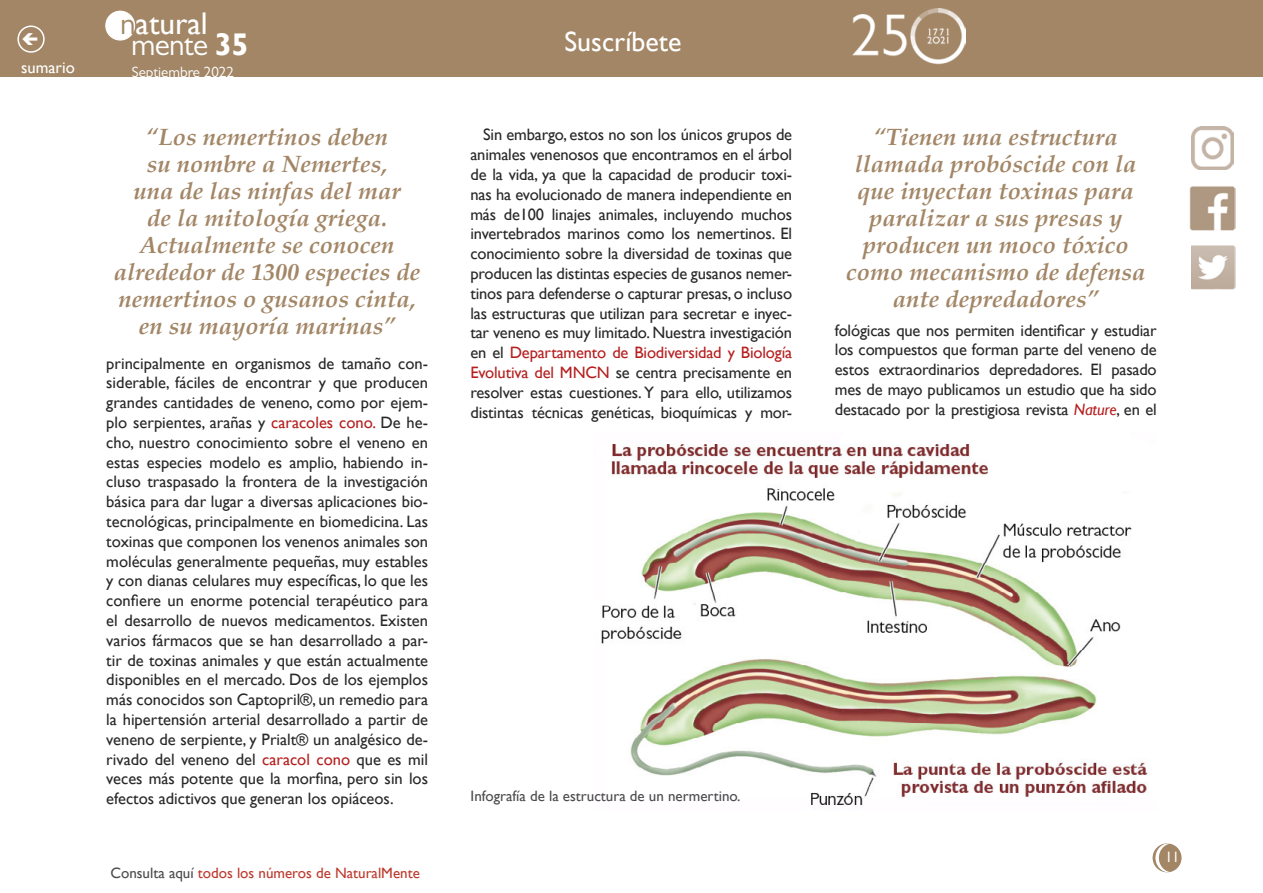
<style>
.page{position:relative;width:1263px;height:893px;background:#fff}
.page>*{position:absolute;margin:0;border:0;box-sizing:border-box;transform-origin:0 0}
.t1{font:31.35px "Gill Sans";color:#fff}
.t2{font:31.35px "Gill Sans MT Pro";letter-spacing:-.02em;color:#fff}
.t3{font:27.9px "Gill Sans";color:#fff}
.t4{font:italic 700 24px/27px "Palatino";color:#a28666;text-align:center}
.t5{font:16.5px/19.8px "Gill Sans";letter-spacing:-.01em;color:#282829;text-align:justify}
.t6{font:16.5px "Gill Sans";color:#fff}
.t7{font:15px "Gill Sans";color:#bd392b}
.t8{font:15px "Gill Sans";color:#4b4b4d}
.t9{font:15px "Gill Sans MT Pro";color:#fff}
.t10{font:15px "Gill Sans";color:#fff;scale:.9 1}
.s1{font-family:"Gill Sans MT Pro";color:#a28666}
.s2{font-family:"Gill Sans";font-weight:700}
.s3{color:#b61f1f}
.s4{color:#4b4b4d}
.s5{font-style:italic;color:#b61f1f}
</style>
<div class="page">
<div style="left:1153px;top:844px;width:28px;height:28px;background:#a28666;border-radius:50%"></div>
<div style="left:1152px;top:843px;width:29px;height:29px;border:2px solid #a28666;border-radius:50%"></div>
<div style="left:0;top:0;width:1263px;height:77px;background:#a28666"></div>
<div style="left:106px;top:11px;width:29px;height:29px;background:#fff;border-radius:50%"></div>
<div style="left:105px;top:11px;width:30px;height:30px;border:1px solid #fff;border-radius:50%"></div>
<svg style="left:1155px;top:843px;width:15px;height:29px"></svg>
<div style="left:17px;top:26px;width:28px;height:27px;border:2px solid #fff;border-radius:50%"></div>
<img style="left:1190px;top:186px;width:45px;height:44px">
<img style="left:1191px;top:246px;width:44px;height:44px">
<img style="left:1191px;top:127px;width:42px;height:42px">
<img style="left:853px;top:9px;width:112px;height:55px">
<img style="left:601px;top:444px;width:547px;height:362px">
<p class="t6" style="left:21px;top:58px;width:55px">sumario</p>
<h1 class="t1" style="left:120px;top:5px;width:89px"><span class="s1">n</span>atural</h1>
<h1 class="t2" style="left:131px;top:26px;width:119px">mente <span class="s2">35</span></h1>
<p class="t9" style="left:132px;top:63px;width:104px">Septiembre 2022</p>
<h3 class="t4" style="left:114px;top:124px;width:308px">“Los nemertinos deben<br>su nombre a Nemertes,<br>una de las ninfas del mar<br>de la mitología griega.<br>Actualmente se conocen alrededor de 1300 especies de nemertinos o gusanos cinta, en su mayoría marinas”</h3>
<p class="t5" style="left:106px;top:353px;width:323px">principalmente en organismos de tamaño con&shy;siderable, fáciles de encontrar y que producen grandes cantidades de veneno, como por ejem&shy;plo serpientes, arañas y <span class="s3">caracoles cono.</span> De he&shy;cho, nuestro conocimiento sobre el veneno en estas especies modelo es amplio, habiendo in&shy;cluso traspasado la frontera de la investigación básica para dar lugar a diversas aplicaciones bio&shy;tecnológicas, principalmente en biomedicina. Las toxinas que componen los venenos animales son moléculas generalmente pequeñas, muy estables y con dianas celulares muy específicas, lo que les confiere un enorme potencial terapéutico para el desarrollo de nuevos medicamentos. Existen varios fármacos que se han desarrollado a par&shy;tir de toxinas animales y que están actualmente disponibles en el mercado. Dos de los ejemplos más conocidos son Captopril®, un remedio para la hipertensión arterial desarrollado a partir de veneno de serpiente, y Prialt® un analgésico de&shy;rivado del veneno del <span class="s3">caracol cono</span> que es mil veces más potente que la morfina, pero sin los efectos adictivos que generan los opiáceos.</p>
<p class="t7" style="left:110px;top:864px;width:311px"><span class="s4">Consulta aquí</span> todos los números de NaturalMente</p>
<h2 class="t3" style="left:564px;top:25px;width:118px">Suscríbete</h2>
<p class="t5" style="left:470px;top:125px;width:323px;text-indent:13px">Sin embargo, estos no son los únicos grupos de animales venenosos que encontramos en el árbol de la vida, ya que la capacidad de producir toxi&shy;nas ha evolucionado de manera independiente en más de100 linajes animales, incluyendo muchos invertebrados marinos como los nemertinos. El conocimiento sobre la diversidad de toxinas que producen las distintas especies de gusanos nemer&shy;tinos para defenderse o capturar presas, o incluso las estructuras que utilizan para secretar e inyec&shy;tar veneno es muy limitado. Nuestra investigación en el <span class="s3">Departamento de Biodiversidad y Biología Evolutiva del MNCN</span> se centra precisamente en resolver estas cuestiones. Y para ello, utilizamos distintas técnicas genéticas, bioquímicas y mor-</p>
<p class="t8" style="left:471px;top:788px;width:271px">Infografía de la estructura de un nermertino.</p>
<h3 class="t4" style="left:846px;top:124px;width:301px">“Tienen una estructura llamada probóscide con la que inyectan toxinas para paralizar a sus presas y producen un moco tóxico como mecanismo de defensa ante depredadores”</h3>
<p class="t5" style="left:835px;top:320px;width:323px">fológicas que nos permiten identificar y estudiar los compuestos que forman parte del veneno de estos extraordinarios depredadores. El pasado mes de mayo publicamos un estudio que ha sido destacado por la prestigiosa revista <span class="s5">Nature</span>, en el</p>
<p class="t10" style="left:1165px;top:849px;width:16px">11</p>
</div>
